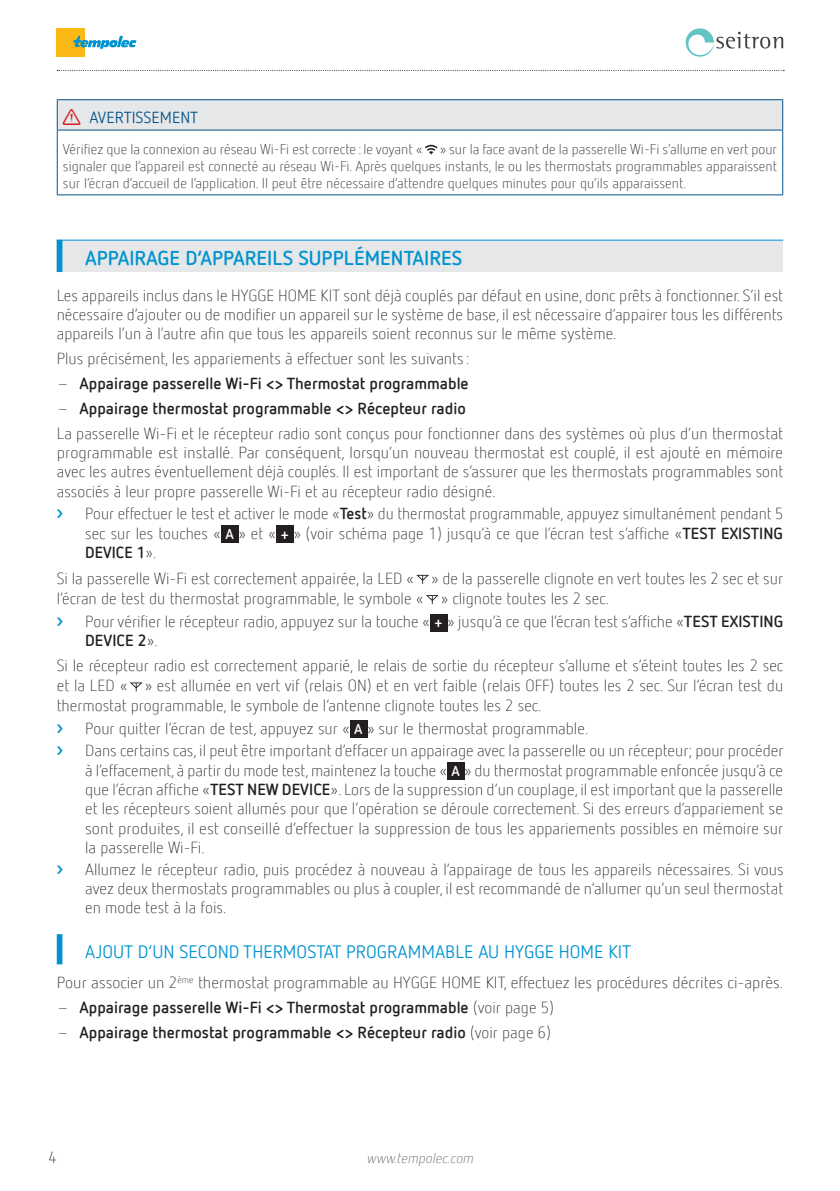
<style>
.page{position:relative;width:840px;height:1191px;background:#fff}
.page>*{position:absolute;margin:0;border:0;box-sizing:border-box;transform-origin:0 0}
.t1{font:700 20px "Netto Offc Pro";color:#0093d0}
.t2{font:18px "Netto Offc Pro";color:#0093d0}
.t3{font:300 16px/19.2px "Netto Offc Pro";color:#231f20;text-align:justify}
.t4{font:300 16px/19.2px "Netto Offc Pro";color:#231f20;text-align:justify;scale:1.04 1}
.t5{font:700 16px "Netto Offc Pro";color:#231f20}
.t6{font:16px "Netto Offc Pro";color:#045389}
.t7{font:300 14px/16.8px "Netto Offc Pro";color:#231f20;text-align:justify}
.t8{font:italic 300 14px "Netto Offc Pro";color:#636366}
.s1{font-weight:300}
.s2{font-weight:700}
.s3{font-weight:700;font-size:14.4px;color:#fff}
</style>
<div class="page">
<div style="left:57px;top:28px;width:28px;height:29px;background:#fcb814"></div>
<svg style="left:73px;top:36px;width:63px;height:13px"></svg>
<svg style="left:685px;top:28px;width:97px;height:29px"></svg>
<svg style="left:57px;top:70px;width:726px;height:1px"></svg>
<div style="left:57px;top:100px;width:725px;height:30px;background:#e6e7e9"></div>
<hr style="left:57px;top:99px;width:725px;height:1px;background:#045389">
<hr style="left:57px;top:100px;width:1px;height:30px;background:#045389">
<hr style="left:781px;top:100px;width:1px;height:30px;background:#045389">
<hr style="left:57px;top:130px;width:725px;height:1px;background:#045389">
<hr style="left:57px;top:131px;width:1px;height:63px;background:#045389">
<hr style="left:781px;top:131px;width:1px;height:63px;background:#045389">
<hr style="left:57px;top:194px;width:725px;height:1px;background:#045389">
<svg style="left:425px;top:145px;width:12px;height:9px"></svg>
<div style="left:57px;top:241px;width:725px;height:31px;background:#e6e7e9"></div>
<div style="left:57px;top:240px;width:5px;height:32px;background:#0093d0"></div>
<hr style="left:57px;top:240px;width:725px;height:1px;background:#0093d0">
<div style="left:57px;top:934px;width:5px;height:30px;background:#0093d0"></div>
<div style="left:221px;top:526px;width:17px;height:17px;background:#231f20"></div>
<div style="left:276px;top:526px;width:17px;height:17px;background:#231f20"></div>
<svg style="left:416px;top:575px;width:13px;height:9px"></svg>
<svg style="left:426px;top:595px;width:12px;height:9px"></svg>
<div style="left:430px;top:614px;width:17px;height:17px;background:#231f20"></div>
<svg style="left:130px;top:682px;width:12px;height:9px"></svg>
<div style="left:350px;top:720px;width:17px;height:17px;background:#231f20"></div>
<div style="left:447px;top:763px;width:17px;height:17px;background:#231f20"></div>
<p class="t6" style="left:89px;top:107px;width:110px">AVERTISSEMENT</p>
<p class="t7" style="left:63px;top:140px;width:715px">Vérifiez que la connexion au réseau Wi-Fi est correcte : le voyant « » sur la face avant de la passerelle Wi-Fi s’allume en vert pour signaler que l’appareil est connecté au réseau Wi-Fi. Après quelques instants, le ou les thermostats programmables apparaissent sur l’écran d’accueil de l’application. Il peut être nécessaire d’attendre quelques minutes pour qu’ils apparaissent.</p>
<p class="t1" style="left:85px;top:244px;width:378px">APPAIRAGE D’APPAREILS SUPPLÉMENTAIRES</p>
<p class="t3" style="left:57px;top:285px;width:727px">Les appareils inclus dans le HYGGE HOME KIT sont déjà couplés par défaut en usine, donc prêts à fonctionner. S’il est nécessaire d’ajouter ou de modifier un appareil sur le système de base, il est nécessaire d’appairer tous les différents appareils l’un à l’autre afin que tous les appareils soient reconnus sur le même système.</p>
<p class="t3" style="left:57px;top:349px;width:414px">Plus précisément, les appariements à effectuer sont les suivants :</p>
<p class="t5" style="left:57px;top:373px;width:413px"><span class="s1">–</span> Appairage passerelle Wi-Fi &lt;&gt; Thermostat programmable</p>
<p class="t3" style="left:57px;top:395px;width:727px;line-height:24.8px">– <span class="s2">Appairage thermostat programmable &lt;&gt; Récepteur radio<br></span>La passerelle Wi-Fi et le récepteur radio sont conçus pour fonctionner dans des systèmes où plus d’un thermostat</p>
<p class="t4" style="left:57px;top:442px;width:699px">programmable est installé. Par conséquent, lorsqu’un nouveau thermostat est couplé, il est ajouté en mémoire avec les autres éventuellement déjà couplés. Il est important de s’assurer que les thermostats programmables sont associés à leur propre passerelle Wi-Fi et au récepteur radio désigné.</p>
<p class="t3" style="left:85px;top:502px;width:699px;line-height:19.8px">Pour effectuer le test et activer le mode «<span class="s2">Test</span>» du thermostat programmable, appuyez simultanément pendant 5 sec sur les touches « <span class="s3">A</span> » et « <span class="s3">+</span> » (voir schéma page 1) jusqu’à ce que l’écran test s’affiche «<span class="s2">TEST EXISTING DEVICE 1</span>».</p>
<p class="t3" style="left:57px;top:568px;width:727px;line-height:20.2px">Si la passerelle Wi-Fi est correctement appairée, la LED « » de la passerelle clignote en vert toutes les 2 sec et sur l’écran de test du thermostat programmable, le symbole « » clignote toutes les 2 sec.</p>
<p class="t3" style="left:85px;top:611px;width:699px">Pour vérifier le récepteur radio, appuyez sur la touche « <span class="s3">+</span> » jusqu’à ce que l’écran test s’affiche «<span class="s2">TEST EXISTING<br>DEVICE 2</span>».</p>
<p class="t3" style="left:57px;top:655px;width:727px;line-height:19.8px">Si le récepteur radio est correctement apparié, le relais de sortie du récepteur s’allume et s’éteint toutes les 2 sec et la LED « » est allumée en vert vif (relais ON) et en vert faible (relais OFF) toutes les 2 sec. Sur l’écran test du thermostat programmable, le symbole de l’antenne clignote toutes les 2 sec.</p>
<p class="t3" style="left:85px;top:716px;width:699px;line-height:22px">Pour quitter l’écran de test, appuyez sur « <span class="s3">A</span> » sur le thermostat programmable.<br>Dans certains cas, il peut être important d’effacer un appairage avec la passerelle ou un récepteur; pour procéder</p>
<p class="t3" style="left:85px;top:760px;width:699px">à l’effacement, à partir du mode test, maintenez la touche « <span class="s3">A</span> » du thermostat programmable enfoncée jusqu’à ce que l’écran affiche «<span class="s2">TEST NEW DEVICE</span>». Lors de la suppression d’un couplage, il est important que la passerelle et les récepteurs soient allumés pour que l’opération se déroule correctement. Si des erreurs d’appariement se sont produites, il est conseillé d’effectuer la suppression de tous les appariements possibles en mémoire sur la passerelle Wi-Fi.</p>
<p class="t3" style="left:85px;top:859px;width:699px">Allumez le récepteur radio, puis procédez à nouveau à l’appairage de tous les appareils nécessaires. Si vous avez deux thermostats programmables ou plus à coupler, il est recommandé de n’allumer qu’un seul thermostat en mode test à la fois.</p>
<p class="t2" style="left:85px;top:939px;width:547px">AJOUT D’UN SECOND THERMOSTAT PROGRAMMABLE AU HYGGE HOME KIT</p>
<p class="t3" style="left:57px;top:972px;width:727px">Pour associer un 2<sup>ème</sup> thermostat programmable au HYGGE HOME KIT, effectuez les procédures décrites ci-après.</p>
<p class="t5" style="left:57px;top:996px;width:498px"><span class="s1">–</span> Appairage passerelle Wi-Fi &lt;&gt; Thermostat programmable <span class="s1">(voir page 5)</span></p>
<p class="t5" style="left:57px;top:1021px;width:495px"><span class="s1">–</span> Appairage thermostat programmable &lt;&gt; Récepteur radio <span class="s1">(voir page 6)</span></p>
<p class="t3" style="left:48px;top:1147px;width:10px">4</p>
<p class="t8" style="left:366px;top:1149px;width:111px">www.tempolec.com</p>
</div>
